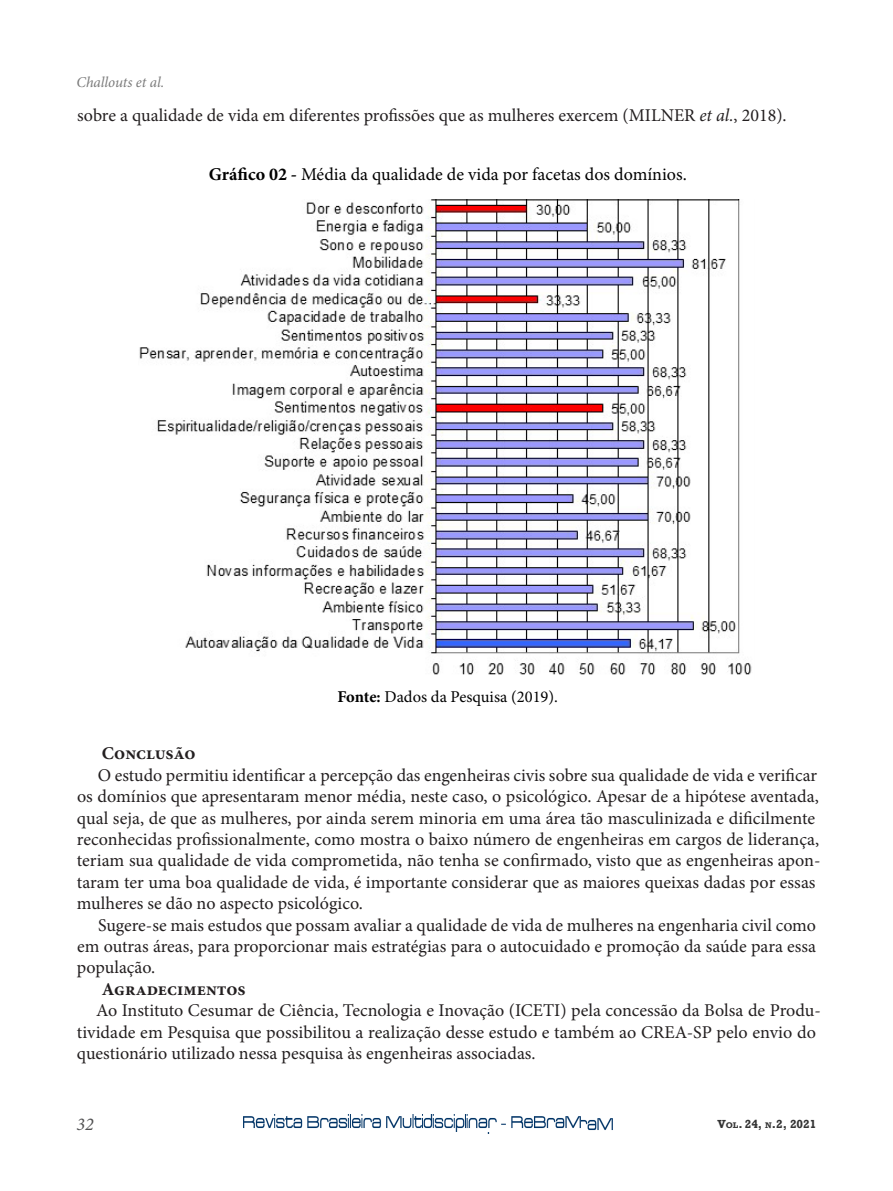
<style>
.page{position:relative;width:893px;height:1191px;background:#fff}
.page>*{position:absolute;margin:0;border:0;box-sizing:border-box;transform-origin:0 0}
.Corpo_do_texto{font:18px/21.5px "Minion Pro";color:#231f20}
.Default{font:18px "Minion Pro";color:#000}
.Corpo_do_texto-2{font:700 18px "Minion Pro";color:#231f20}
.t1{font:italic 18px "Minion Pro";color:#4f4f50}
.Default-2{font:16.5px "Minion Pro";color:#000}
.t2{font:italic 15px "Minion Pro";letter-spacing:-.005em;color:#7a7a7a}
.t3{font:700 12px "Rockwell";color:#333}
.s1{font-style:italic}
.s2{font-weight:700}
.s3{font-size:8.4px}
</style>
<div class="page">
<img style="left:455px;top:1118px;width:158px;height:15px">
<img style="left:243px;top:1114px;width:338px;height:17px">
<img style="left:139px;top:199px;width:613px;height:476px">
<p class="t2" style="left:76px;top:72px;width:89px">Challouts et al.</p>
<p class="Corpo_do_texto" style="left:77px;top:105px;width:711px">sobre a qualidade de vida em diferentes profissões que as mulheres exercem (MILNER <span class="s1">et al.</span>, 2018).</p>
<p class="Default" style="left:209px;top:162px;width:480px"><span class="s2">Gráfico 02 -</span> Média da qualidade de vida por facetas dos domínios.</p>
<p class="Default-2" style="left:337px;top:685px;width:222px"><span class="s2">Fonte:</span> Dados da Pesquisa (2019).</p>
<p class="Corpo_do_texto-2" style="left:102px;top:741px;width:95px">Conclusão</p>
<p class="Corpo_do_texto" style="left:77px;top:764px;width:745px;text-indent:21px">O estudo permitiu identificar a percepção das engenheiras civis sobre sua qualidade de vida e verificar os domínios que apresentaram menor média, neste caso, o psicológico. Apesar de a hipótese aventada, qual seja, de que as mulheres, por ainda serem minoria em uma área tão masculinizada e dificilmente reconhecidas profissionalmente, como mostra o baixo número de engenheiras em cargos de liderança, teriam sua qualidade de vida comprometida, não tenha se confirmado, visto que as engenheiras apon&shy;taram ter uma boa qualidade de vida, é importante considerar que as maiores queixas dadas por essas mulheres se dão no aspecto psicológico.</p>
<p class="Corpo_do_texto" style="left:77px;top:914px;width:741px;text-align:justify;text-indent:21px">Sugere-se mais estudos que possam avaliar a qualidade de vida de mulheres na engenharia civil como em outras áreas, para proporcionar mais estratégias para o autocuidado e promoção da saúde para essa população.</p>
<p class="Corpo_do_texto-2" style="left:102px;top:976px;width:145px">Agradecimentos</p>
<p class="Corpo_do_texto" style="left:77px;top:999px;width:745px;text-indent:19px">Ao Instituto Cesumar de Ciência, Tecnologia e Inovação (ICETI) pela concessão da Bolsa de Produ&shy;tividade em Pesquisa que possibilitou a realização desse estudo e também ao CREA-SP pelo envio do questionário utilizado nessa pesquisa às engenheiras associadas.</p>
<p class="t1" style="left:76px;top:1111px;width:19px">32</p>
<p class="t3" style="left:717px;top:1116px;width:101px">V<span class="s3">ol</span>. 24, <span class="s3">n</span>.2, 2021</p>
</div>
